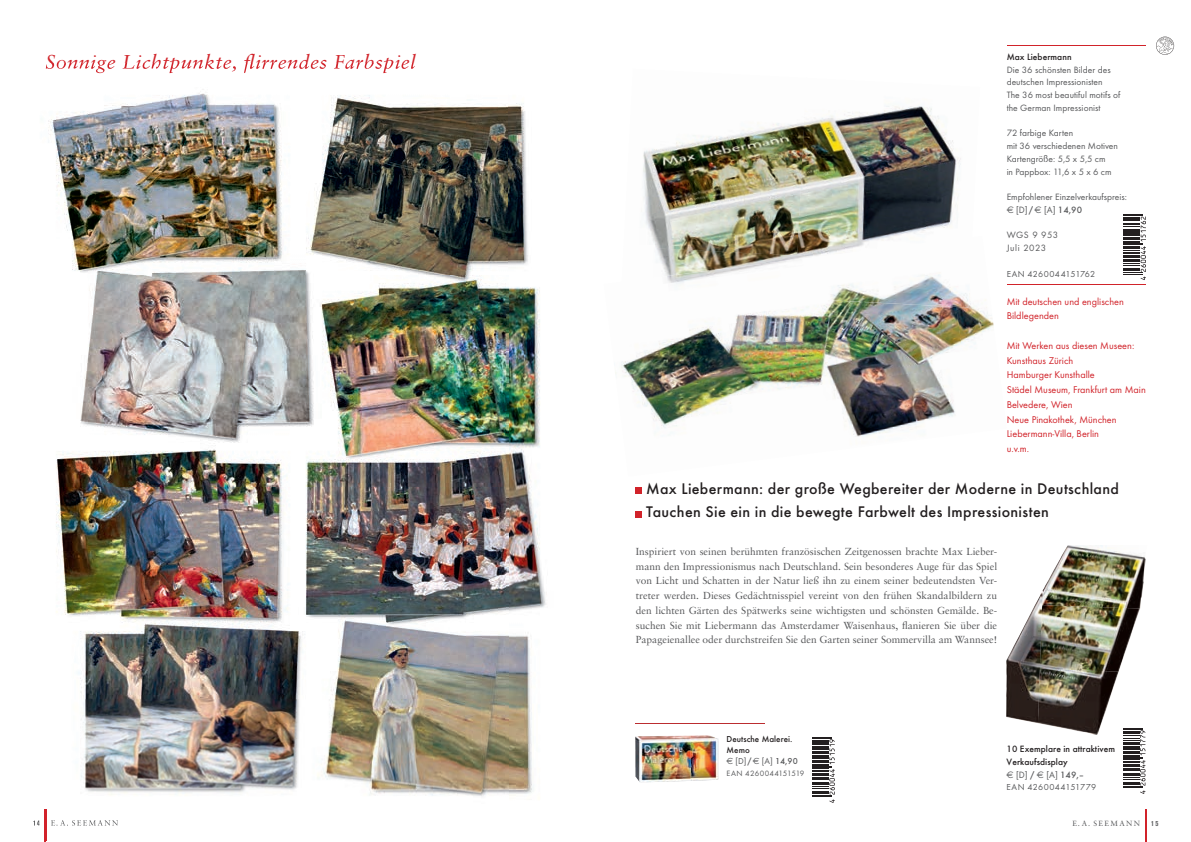
<style>
.page{position:relative;width:1191px;height:842px;background:#fff}
.page>*{position:absolute;margin:0;border:0;box-sizing:border-box;transform-origin:0 0}
.t1{font:italic 20px "Sabon";letter-spacing:.02em;color:#d1232a}
.t2{font:500 16px/23.7px "Futura T";letter-spacing:.02em;color:#231f20}
.t3{font:10.2px/14.7px "Sabon";color:#57585a;text-align:justify}
.t4{font:10.2px/14.7px "Futura T";color:#d1232a}
.t5{font:9.5px/12.7px "Futura T";letter-spacing:.005em;color:#57585a}
.t6{font:500 9.5px/12.7px "Futura T";letter-spacing:.005em;color:#231f20}
.t7{font:9.5px/12.7px "Futura T";letter-spacing:.055em;color:#57585a}
.t8{font:500 9px/11px "Futura T";letter-spacing:.005em;color:#231f20}
.t9{font:9px "Futura T";letter-spacing:.03em;color:#57585a}
.t10{font:8px "Futura T";letter-spacing:.035em;color:#57585a}
.t11{font:7.5px "Sabon";letter-spacing:.18em;color:#57585a}
.t12{font:700 condensed 7.5px "Akzidenz Grotesk BE";color:#57585a}
.s1{font-family:"Euro Sans"}
.s2{font-weight:500}
.s3{font-family:"Euro Sans";font-weight:400;color:#57585a}
.s4{font-weight:400;color:#57585a}
.s5{color:#57585a}
</style>
<div class="page">
<hr style="left:45px;top:810px;width:1px;height:32px;background:#d1232a">
<hr style="left:1144px;top:810px;width:2px;height:32px;background:#d1232a">
<hr style="left:1007px;top:45px;width:138px;height:1px;background:#d1232a">
<svg style="left:1156px;top:37px;width:18px;height:18px"></svg>
<div style="left:635px;top:487px;width:6px;height:7px;background:#d1232a"></div>
<svg style="left:635px;top:511px;width:6px;height:6px"></svg>
<hr style="left:1007px;top:284px;width:139px;height:1px;background:#d1232a">
<svg style="left:1123px;top:214px;width:23px;height:66px"></svg>
<svg style="left:1123px;top:728px;width:22px;height:66px"></svg>
<hr style="left:635px;top:723px;width:130px;height:1px;background:#bb2d30">
<img style="left:1042px;top:545px;width:104px;height:63px">
<img style="left:1006px;top:592px;width:36px;height:131px">
<img style="left:1039px;top:605px;width:101px;height:67px">
<img style="left:1038px;top:669px;width:80px;height:66px">
<img style="left:643px;top:123px;width:154px;height:114px">
<img style="left:797px;top:106px;width:164px;height:131px">
<img style="left:615px;top:311px;width:165px;height:112px">
<img style="left:956px;top:236px;width:38px;height:108px">
<img style="left:780px;top:307px;width:192px;height:130px">
<img style="left:661px;top:423px;width:139px;height:14px">
<img style="left:652px;top:237px;width:320px;height:70px">
<img style="left:635px;top:735px;width:83px;height:47px">
<svg style="left:812px;top:737px;width:23px;height:66px"></svg>
<img style="left:34px;top:68px;width:512px;height:773px">
<img style="left:45px;top:810px;width:1px;height:31px">
<img style="left:51px;top:820px;width:67px;height:6px">
<svg style="left:33px;top:820px;width:7px;height:5px"></svg>
<img style="left:46px;top:64px;width:370px;height:9px">
<h1 class="t1" style="left:45px;top:50px;width:372px">Sonnige Lichtpunkte, flirrendes Farbspiel</h1>
<p class="t6" style="left:1006px;top:50px;width:66px">Max Liebermann</p>
<p class="t5" style="left:1006px;top:63px;width:115px">Die 36 schönsten Bilder des deutschen Impressionisten<br>The 36 most beautiful motifs of the German Impressionist</p>
<p class="t5" style="left:1006px;top:127px;width:113px">72 farbige Karten<br>mit 36 verschiedenen Motiven<br>Kartengröße: 5,5 x 5,5 cm<br>in Pappbox: 11,6 x 5 x 6 cm</p>
<p class="t5" style="left:1006px;top:191px;width:122px">Empfohlener Einzelverkaufspreis: <span class="s1">€</span> [D] <span class="s2">/</span> <span class="s1">€</span> [A] <span class="s2">14,90</span></p>
<p class="t7" style="left:1006px;top:229px;width:53px">WGS 9 953<br>Juli 2023</p>
<p class="t9" style="left:1006px;top:268px;width:90px">EAN 4260044151762</p>
<p class="t4" style="left:1006px;top:294px;width:119px">Mit deutschen und englischen<br>Bildlegenden</p>
<p class="t4" style="left:1006px;top:338px;width:141px">Mit Werken aus diesen Museen:<br>Kunsthaus Zürich<br>Hamburger Kunsthalle<br>Städel Museum, Frankfurt am Main<br>Belvedere, Wien<br>Neue Pinakothek, München<br>Liebermann-Villa, Berlin<br>u.v.m.</p>
<h2 class="t2" style="left:646px;top:476px;width:474px">Max Liebermann: der große Wegbereiter der Moderne in Deutschland<br>Tauchen Sie ein in die bewegte Farbwelt des Impressionisten</h2>
<p class="t3" style="left:636px;top:544px;width:363px">Inspiriert von seinen berühmten französischen Zeitgenossen brachte Max Lieber&shy;mann den Impressionismus nach Deutschland. Sein besonderes Auge für das Spiel von Licht und Schatten in der Natur ließ ihn zu einem seiner bedeutendsten Ver&shy;treter werden. Dieses Gedächtnisspiel vereint von den frühen Skandalbildern zu den lichten Gärten des Spätwerks seine wichtigsten und schönsten Gemälde. Be&shy;suchen Sie mit Liebermann das Amsterdamer Waisenhaus, flanieren Sie über die Papageien allee oder durchstreifen Sie den Garten seiner Sommervilla am Wannsee!</p>
<p class="t8" style="left:726px;top:733px;width:73px">Deutsche Malerei.<br>Memo<br><span class="s3">€</span> <span class="s4">[D]</span> <span class="s5">/</span><span class="s3">€</span> <span class="s4">[A]</span> <span class="s5">14,90</span></p>
<p class="t10" style="left:726px;top:769px;width:79px">EAN 4260044151519</p>
<p class="t6" style="left:1006px;top:742px;width:110px">10 Exemplare in attraktivem<br>Verkaufsdisplay<br><span class="s3">€</span> <span class="s4">[D]</span> <span class="s5">/</span> <span class="s3">€</span> <span class="s4">[A]</span> <span class="s5">149,–</span></p>
<p class="t9" style="left:1006px;top:782px;width:91px">EAN 4260044151779</p>
<p class="t11" style="left:1072px;top:818px;width:69px">E. A. SEEMANN</p>
<p class="t12" style="left:1151px;top:819px;width:9px">15</p>
</div>
